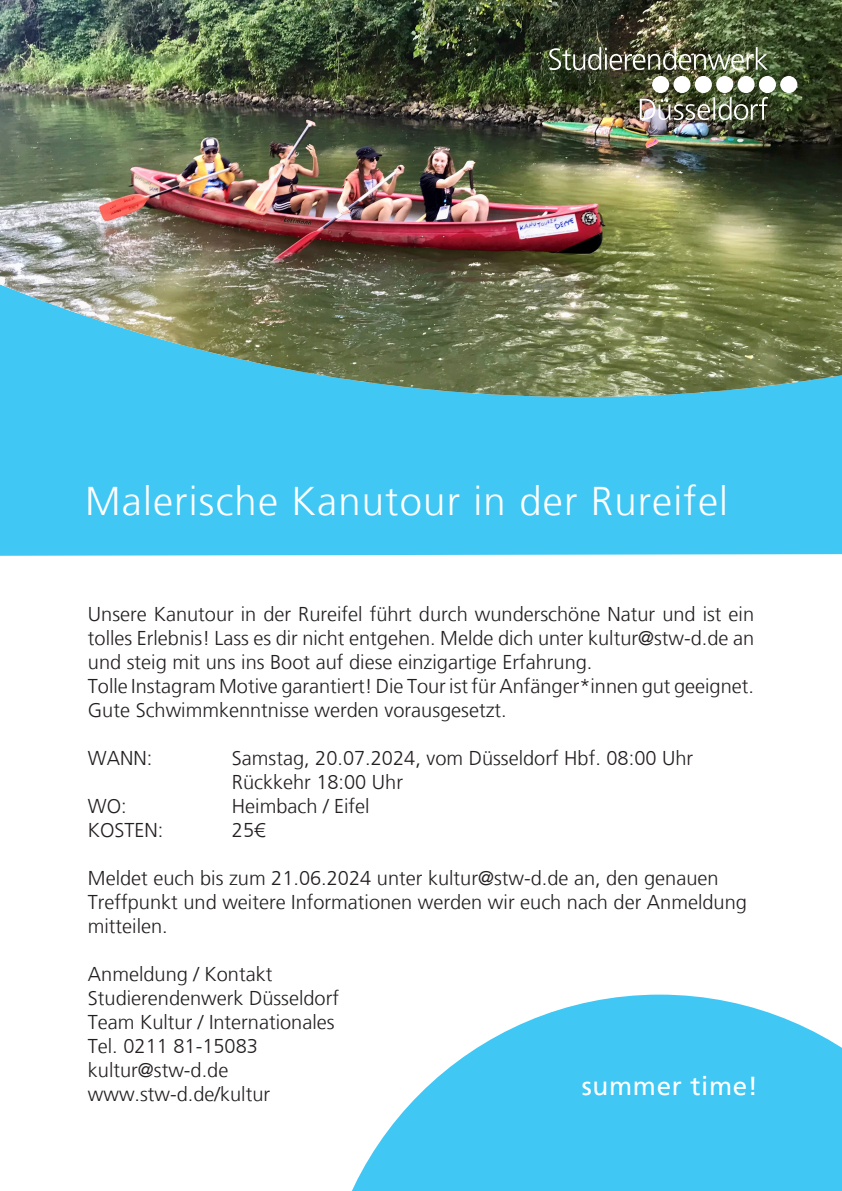
<style>
.page{position:relative;width:842px;height:1191px;background:#fff}
.page>*{position:absolute;margin:0;border:0;box-sizing:border-box;transform-origin:0 0}
.t1{font:300 40px "Frutiger LT";letter-spacing:.03em;color:#fff}
.t2{font:26px "Frutiger LT";letter-spacing:.025em;color:#fff}
.t3{font:300 20px/24px "Frutiger LT";color:#231f20}
</style>
<div class="page">
<svg style="left:352px;top:994px;width:490px;height:197px;fill:#40c7f4"></svg>
<div style="left:0;top:397px;width:842px;height:159px;background:#40c7f4"></div>
<img style="left:0;top:0;width:842px;height:397px">
<img style="left:640px;top:76px;width:157px;height:44px">
<img style="left:549px;top:47px;width:219px;height:23px">
<p class="t1" style="left:85px;top:478px;width:645px">Malerische Kanutour in der Rureifel</p>
<p class="t3" style="left:88px;top:602px;width:668px;text-align:justify">Unsere Kanutour in der Rureifel führt durch wunderschöne Natur und ist ein tolles Erlebnis! Lass es dir nicht entgehen. Melde dich unter kultur@stw-d.de an und steig mit uns ins Boot auf diese einzigartige Erfahrung.</p>
<p class="t3" style="left:88px;top:674px;width:668px">Tolle Instagram Motive garantiert! Die Tour ist für Anfänger*innen gut geeignet.<br>Gute Schwimmkenntnisse werden vorausgesetzt.</p>
<p class="t3" style="left:88px;top:746px;width:66px">WANN:</p>
<p class="t3" style="left:232px;top:746px;width:463px">Samstag, 20.07.2024, vom Düsseldorf Hbf. 08:00 Uhr</p>
<p class="t3" style="left:232px;top:770px;width:173px">Rückkehr 18:00 Uhr</p>
<p class="t3" style="left:88px;top:794px;width:40px">WO:</p>
<p class="t3" style="left:232px;top:794px;width:139px">Heimbach / Eifel</p>
<p class="t3" style="left:88px;top:818px;width:77px">KOSTEN:</p>
<p class="t3" style="left:232px;top:818px;width:35px">25€</p>
<p class="t3" style="left:88px;top:866px;width:661px">Meldet euch bis zum 21.06.2024 unter kultur@stw-d.de an, den genauen<br>Treffpunkt und weitere Informationen werden wir euch nach der Anmeldung mitteilen.</p>
<p class="t3" style="left:88px;top:962px;width:186px">Anmeldung / Kontakt</p>
<p class="t3" style="left:88px;top:986px;width:253px">Studierendenwerk Düsseldorf</p>
<p class="t3" style="left:88px;top:1010px;width:248px">Team Kultur / Internationales</p>
<p class="t3" style="left:88px;top:1034px;width:172px">Tel. 0211 81-15083</p>
<p class="t3" style="left:88px;top:1058px;width:142px">kultur@stw-d.de</p>
<p class="t3" style="left:88px;top:1082px;width:184px">www.stw-d.de/kultur</p>
<p class="t2" style="left:582px;top:1071px;width:178px">summer time!</p>
</div>
